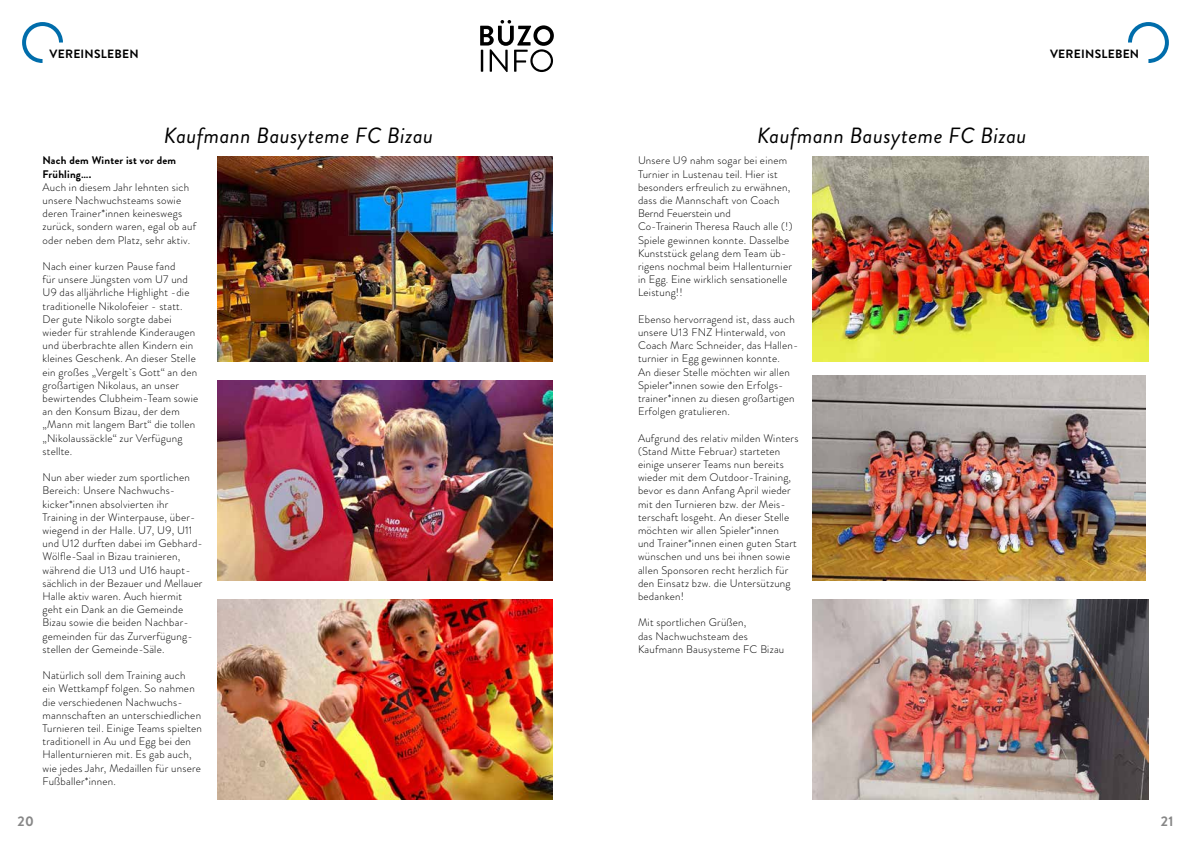
<style>
.page{position:relative;width:1191px;height:842px;background:#fff}
.page>*{position:absolute;margin:0;border:0;box-sizing:border-box;transform-origin:0 0}
.t1{font:italic 22px "Brandon Grotesque";letter-spacing:.02em;color:#000}
.t2{font:700 14px "Brandon Grotesque";color:#878787}
.t3{font:700 12px "Brandon Grotesque";letter-spacing:.02em;color:#000}
.t4{font:300 11px/13.2px "Brandon Grotesque";letter-spacing:.02em;color:#000}
.t5{font:700 11px/13.2px "Brandon Grotesque";letter-spacing:.02em;color:#000}
</style>
<div class="page">
<svg style="left:480px;top:20px;width:74px;height:52px"></svg>
<svg style="left:22px;top:22px;width:41px;height:41px"></svg>
<img style="left:217px;top:157px;width:336px;height:204px">
<img style="left:217px;top:600px;width:336px;height:199px">
<img style="left:217px;top:381px;width:336px;height:199px">
<svg style="left:1128px;top:22px;width:40px;height:41px"></svg>
<img style="left:813px;top:376px;width:332px;height:204px">
<img style="left:813px;top:157px;width:335px;height:204px">
<img style="left:813px;top:600px;width:335px;height:199px">
<p class="t3" style="left:50px;top:45px;width:91px">VEREINSLEBEN</p>
<h1 class="t1" style="left:164px;top:120px;width:271px">Kaufmann Bausyteme FC Bizau</h1>
<p class="t5" style="left:43px;top:154px;width:135px">Nach dem Winter ist vor dem<br>Frühling….</p>
<p class="t4" style="left:43px;top:180px;width:155px">Auch in diesem Jahr lehnten sich unsere Nachwuchsteams sowie deren Trainer*innen keineswegs zurück, sondern waren, egal ob auf oder neben dem Platz, sehr aktiv.</p>
<p class="t4" style="left:43px;top:260px;width:157px">Nach einer kurzen Pause fand<br>für unsere Jüngsten vom U7 und<br>U9 das alljährliche Highlight -die traditionelle Nikolofeier - statt.<br>Der gute Nikolo sorgte dabei wieder für strahlende Kinderaugen und überbrachte allen Kindern ein kleines Geschenk. An dieser Stelle ein großes „Vergelt`s Gott“ an den großartigen Nikolaus, an unser bewirtendes Clubheim-Team sowie an den Konsum Bizau, der dem „Mann mit langem Bart“ die tollen „Nikolaussäckle“ zur Verfügung stellte.</p>
<p class="t4" style="left:43px;top:471px;width:162px">Nun aber wieder zum sportlichen<br>Bereich: Unsere Nachwuchs&shy;kicker*innen absolvierten ihr<br>Training in der Winterpause, über&shy;wiegend in der Halle. U7, U9, U11 und U12 durften dabei im Gebhard-<br>Wölfle-Saal in Bizau trainieren, während die U13 und U16 haupt&shy;sächlich in der Bezauer und Mellauer<br>Halle aktiv waren. Auch hiermit geht ein Dank an die Gemeinde<br>Bizau sowie die beiden Nachbar&shy;gemeinden für das Zurverfügung&shy;stellen der Gemeinde-Säle.</p>
<p class="t4" style="left:43px;top:669px;width:161px">Natürlich soll dem Training auch<br>ein Wettkampf folgen. So nahmen die verschiedenen Nachwuchs&shy;mannschaften an unterschiedlichen<br>Turnieren teil. Einige Teams spielten traditionell in Au und Egg bei den<br>Hallenturnieren mit. Es gab auch, wie jedes Jahr, Medaillen für unsere<br>Fußballer*innen.</p>
<p class="t3" style="left:1050px;top:45px;width:91px">VEREINSLEBEN</p>
<h1 class="t1" style="left:757px;top:120px;width:271px">Kaufmann Bausyteme FC Bizau</h1>
<p class="t4" style="left:638px;top:154px;width:156px">Unsere U9 nahm sogar bei einem<br>Turnier in Lustenau teil. Hier ist besonders erfreulich zu erwähnen, dass die Mannschaft von Coach<br>Bernd Feuerstein und<br>Co-Trainerin Theresa Rauch alle (!)<br>Spiele gewinnen konnte. Dasselbe<br>Kunststück gelang dem Team üb&shy;rigens nochmal beim Hallenturnier in Egg. Eine wirklich sensationelle<br>Leistung!!</p>
<p class="t4" style="left:638px;top:312px;width:162px">Ebenso hervorragend ist, dass auch unsere U13 FNZ Hinterwald, von<br>Coach Marc Schneider, das Hallen&shy;turnier in Egg gewinnen konnte.<br>An dieser Stelle möchten wir allen<br>Spieler*innen sowie den Erfolgs&shy;trainer*innen zu diesen großartigen<br>Erfolgen gratulieren.</p>
<p class="t4" style="left:638px;top:431px;width:162px">Aufgrund des relativ milden Winters (Stand Mitte Februar) starteten einige unserer Teams nun bereits wieder mit dem Outdoor-Training, bevor es dann Anfang April wieder mit den Turnieren bzw. der Meis&shy;terschaft losgeht. An dieser Stelle möchten wir allen Spieler*innen<br>und Trainer*innen einen guten Start wünschen und uns bei ihnen sowie allen Sponsoren recht herzlich für den Einsatz bzw. die Untersützung bedanken!</p>
<p class="t4" style="left:638px;top:616px;width:148px">Mit sportlichen Grüßen,<br>das Nachwuchsteam des<br>Kaufmann Bausysteme FC Bizau</p>
<p class="t2" style="left:18px;top:812px;width:18px">20</p>
<p class="t2" style="left:1160px;top:812px;width:14px">21</p>
</div>
